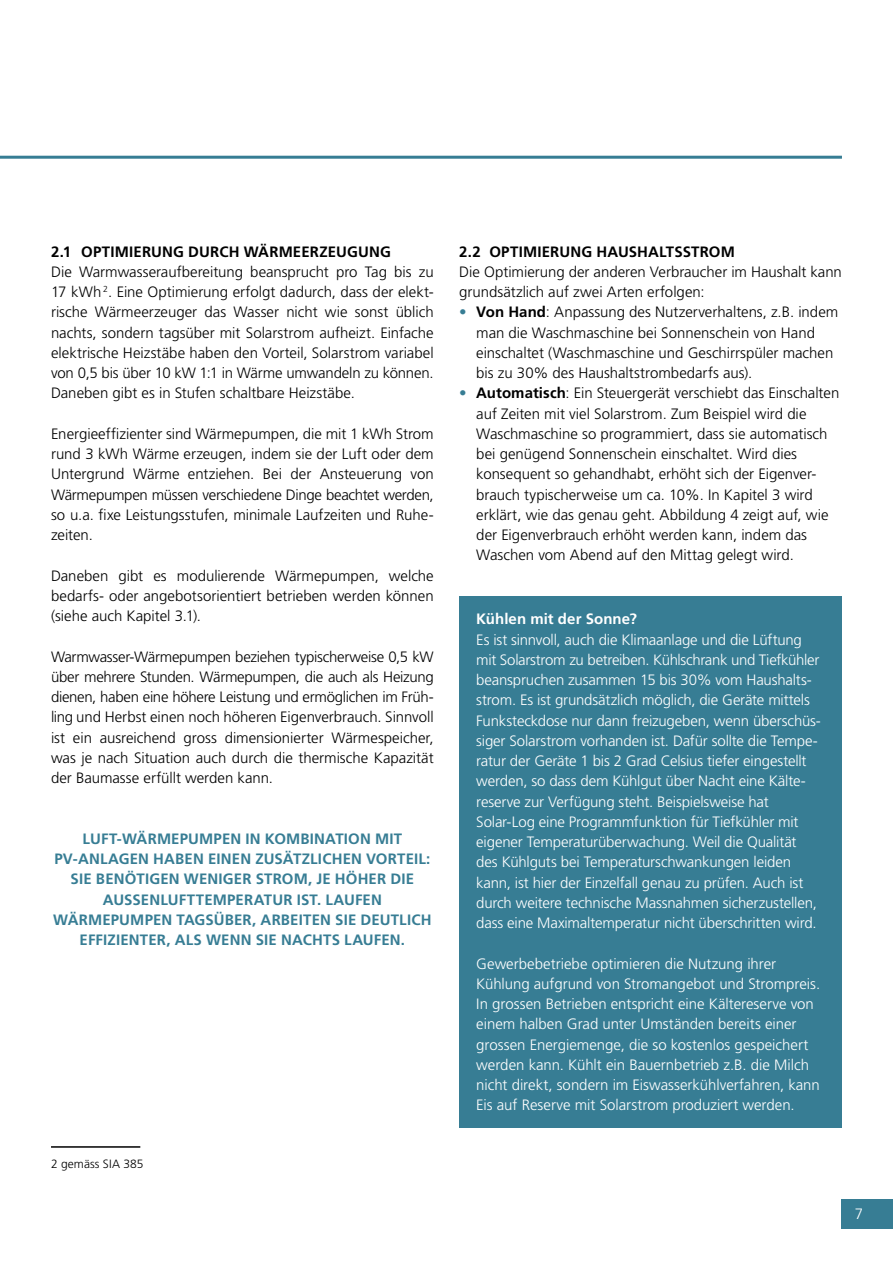
<style>
.page{position:relative;width:893px;height:1263px;background:#fff}
.page>*{position:absolute;margin:0;border:0;box-sizing:border-box;transform-origin:0 0}
.t1{font:300 15px/20.2px "Frutiger LT Std";color:#000;text-align:justify}
.t2{font:300 15px/20.2px "Frutiger LT Std";letter-spacing:-.01em;color:#fff}
.t3{font:700 15px/20.2px "Frutiger LT Std";letter-spacing:.01em;color:#377d94;text-align:center}
.t4{font:700 15px "Frutiger LT Std";letter-spacing:.01em;color:#000}
.t5{font:700 15px "Frutiger LT Std";letter-spacing:.005em;color:#fff}
.t6{font:300 12px "Frutiger LT Std";letter-spacing:.01em;color:#000}
.s1{font-weight:700;color:#377d94}
.s2{font-weight:700}
</style>
<div class="page">
<div style="left:842px;top:1199px;width:51px;height:30px;background:#377d94"></div>
<hr style="left:0;top:156px;width:842px;height:3px;background:#377d94">
<div style="left:459px;top:596px;width:383px;height:531px;background:#377d94"></div>
<hr style="left:51px;top:1146px;width:89px;height:2px;background:#000">
<p class="t4" style="left:51px;top:243px;width:341px">2.1 OPTIMIERUNG DURCH WÄRMEERZEUGUNG</p>
<p class="t1" style="left:51px;top:262px;width:384px">Die Warmwasseraufbereitung beansprucht pro Tag bis zu 17 kWh <sup>2</sup>. Eine Optimierung erfolgt dadurch, dass der elekt&shy;rische Wärmeerzeuger das Wasser nicht wie sonst üblich nachts, sondern tagsüber mit Solarstrom aufheizt. Einfache elektrische Heizstäbe haben den Vorteil, Solarstrom variabel von 0,5 bis über 10 kW 1:1 in Wärme umwandeln zu können.<br>Daneben gibt es in Stufen schaltbare H eizstäbe.</p>
<p class="t1" style="left:51px;top:424px;width:384px">Energieeffizienter sind Wärmepumpen, die mit 1 kWh Strom rund 3 kWh Wärme erzeugen, indem sie der Luft oder dem U ntergrund Wärme entziehen. Bei der Ansteuerung von Wärmepumpen müssen verschiedene Dinge beachtet werden, so u.a. fixe Leistungsstufen, minimale Laufzeiten und Ruhe&shy;zeiten.</p>
<p class="t1" style="left:51px;top:565px;width:384px">Daneben gibt es modulierende Wärmepumpen, welche bedarfs- oder angebotsorientiert betrieben werden können (siehe auch Kapitel 3.1).</p>
<p class="t1" style="left:51px;top:646px;width:384px">Warmwasser-Wärmepumpen beziehen typischerweise 0,5 kW über mehrere Stunden. Wärmepumpen, die auch als Heizung dienen, haben eine höhere Leistung und ermöglichen im Früh&shy;ling und Herbst einen noch höheren Eigenverbrauch. Sinnvoll ist ein ausreichend gross dimensionierter Wärmespeicher, was je nach Situation auch durch die thermische Kapazität der Baumasse erfüllt werden kann.</p>
<p class="t3" style="left:53px;top:829px;width:380px">LUFT-WÄRMEPUMPEN IN KOMBINATION MIT -PV-ANLAGEN HABEN EINEN ZUSÄTZLICHEN VORTEIL:<br>SIE BENÖTIGEN WENIGER STROM, JE HÖHER DIE AUSSENLUFTTEMPERATUR IST. LAUFEN WÄRMEPUMPEN TAGSÜBER, ARBEITEN SIE DEUTLICH EFFIZIENTER, ALS WENN SIE NACHTS LAUFEN.</p>
<p class="t6" style="left:51px;top:1157px;width:94px">2 gemäss SIA 385</p>
<p class="t4" style="left:459px;top:243px;width:277px">2.2 OPTIMIERUNG HAUSHALTSSTROM</p>
<p class="t1" style="left:459px;top:262px;width:384px">Die Optimierung der anderen Verbraucher im Haushalt kann grundsätzlich auf zwei Arten erfolgen:</p>
<p class="t1" style="left:476px;top:302px;width:364px;text-align:left;text-indent:-17px"><span class="s1">•</span> <span class="s2">VON HAND</span>: Anpassung des N utzerverhaltens, z.B. indem man die Waschmaschine bei Sonnenschein von Hand einschaltet (Waschmaschine und Geschirrspüler machen bis zu 30% des Haushaltstrombedarfs aus).</p>
<p class="t1" style="left:476px;top:383px;width:365px;text-align:left;text-indent:-17px"><span class="s1">•</span> <span class="s2">AUTOMATISCH</span>: Ein Steuergerät verschiebt das Einschalten auf Zeiten mit viel Solarstrom. Zum Beispiel wird die Waschmaschine so programmiert, dass sie automatisch bei genügend Sonnenschein einschaltet. Wird dies konsequent so gehandhabt, erhöht sich der Eigenver&shy;brauch typischerweise um ca. 10%. In Kapitel 3 wird erklärt, wie das genau geht. Abbildung 4 zeigt auf, wie der Eigenverbrauch erhöht werden kann, indem das Waschen vom Abend auf den M ittag gelegt wird.</p>
<p class="t5" style="left:476px;top:610px;width:162px">KÜHLEN MIT DER SONNE?</p>
<p class="t2" style="left:476px;top:629px;width:346px">Es ist sinnvoll, auch die Klimaanlage und die Lüftung mit Solarstrom zu betreiben. Kühlschrank und Tiefkühler beanspruchen zusammen 15 bis 30% vom Haushalts&shy;strom. Es ist grundsätzlich möglich, die Geräte mittels Funksteckdose nur dann freizugeben, wenn überschüs&shy;siger Solarstrom vorhanden ist. Dafür sollte die Tempe&shy;ratur der Geräte 1 bis 2 Grad Celsius tiefer eingestellt werden, so dass dem Kühlgut über Nacht eine Kälte&shy;reserve zur Verfügung steht. Beispielsweise hat Solar-Log eine Programmfunktion für Tiefkühler mit eigener Temperaturüberwachung. Weil die Qualität des Kühlguts bei Temperaturschwankungen leiden kann, ist hier der Einzelfall genau zu prüfen. Auch ist durch weitere technische Massnahmen sicherzustellen, dass eine Maximaltemperatur nicht überschritten wird.</p>
<p class="t2" style="left:476px;top:953px;width:345px">Gewerbebetriebe optimieren die N utzung ihrer Kühlung aufgrund von Stromangebot und Strompreis.<br>In grossen Betrieben entspricht eine Kältereserve von einem halben Grad unter U mständen bereits einer grossen Energiemenge, die so kostenlos gespeichert werden kann. Kühlt ein Bauernbetrieb z.B. die M ilch nicht direkt, sondern im Eiswasserkühlverfahren, kann Eis auf Reserve mit Solarstrom produziert werden.</p>
<p class="t2" style="left:855px;top:1204px;width:10px">7</p>
</div>
